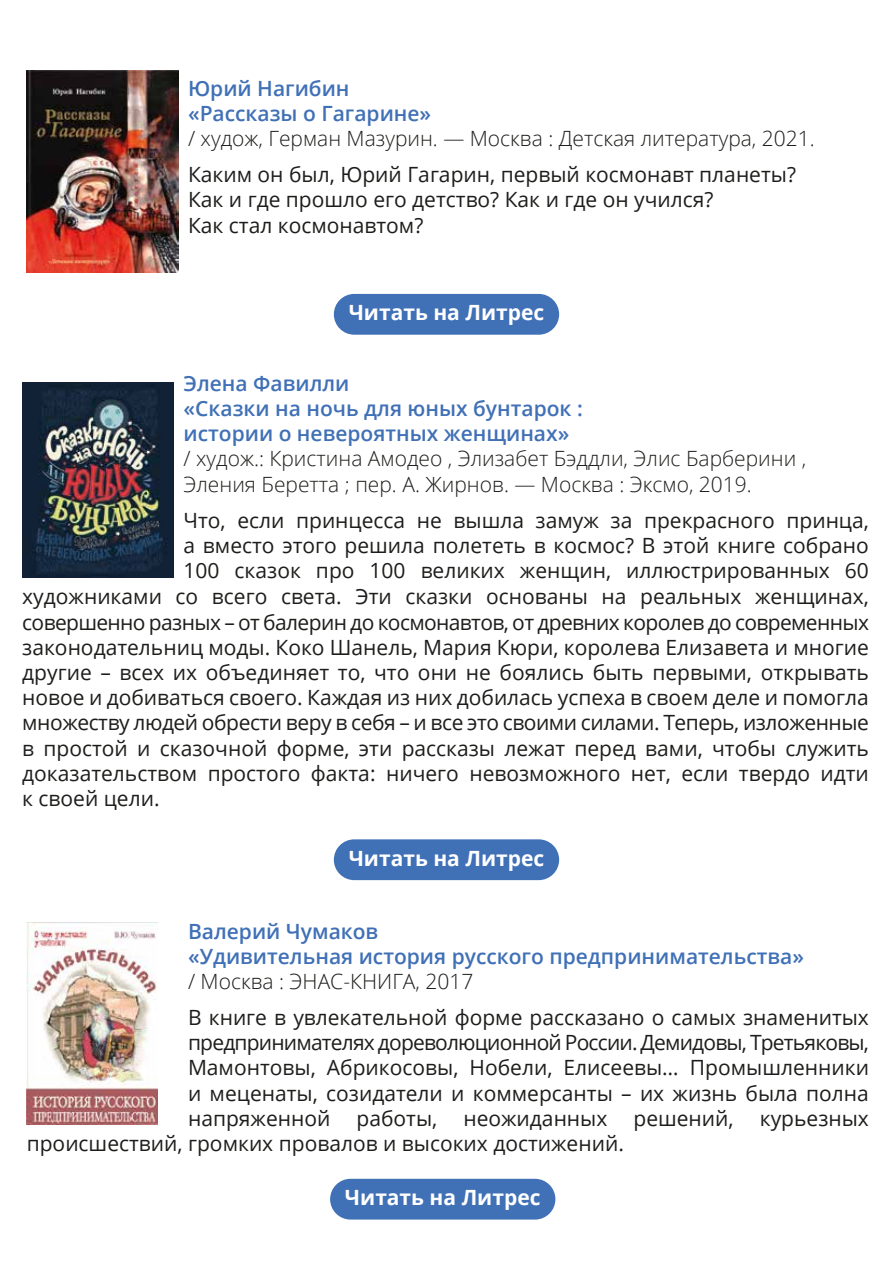
<style>
.page{position:relative;width:893px;height:1263px;background:#fff}
.page>*{position:absolute;margin:0;border:0;box-sizing:border-box;transform-origin:0 0}
.t1{font:21px/25.2px "Open Sans";color:#1d1d1b}
.t2{font:300 21px/25.2px "Open Sans";color:#1d1d1b}
.t3{font:600 21px/25.2px "Open Sans";color:#4070b6}
.t4{font:21px "Open Sans";letter-spacing:-.03em;color:#1d1d1b}
.t5{font:21px "Open Sans";letter-spacing:-.02em;color:#1d1d1b}
.t6{font:21px "Open Sans";letter-spacing:-.04em;color:#1d1d1b}
.t7{font:700 21px "Open Sans";color:#fff}
</style>
<div class="page">
<img style="left:27px;top:71px;width:152px;height:201px">
<div style="left:334px;top:294px;width:225px;height:41px;background:#4070b6;border-radius:20px"></div>
<img style="left:22px;top:382px;width:152px;height:196px">
<div style="left:334px;top:839px;width:225px;height:41px;background:#4070b6;border-radius:20px"></div>
<div style="left:330px;top:1179px;width:225px;height:40px;background:#4070b6;border-radius:20px"></div>
<img style="left:27px;top:923px;width:130px;height:202px">
<p class="t3" style="left:188px;top:75px;width:245px">Юрий Нагибин «Рассказы о Гагарине»</p>
<p class="t2" style="left:188px;top:125px;width:628px">/ худож, Герман Мазурин. — Москва : Детская литература, 2021.</p>
<p class="t1" style="left:188px;top:161px;width:610px">Каким он был, Юрий Гагарин, первый космонавт планеты?<br>Как и где прошло его детство? Как и где он учился?<br>Как стал космонавтом?</p>
<p class="t7" style="left:349px;top:298px;width:197px">Читать на Литрес</p>
<p class="t3" style="left:184px;top:370px;width:401px">Элена Фавилли<br>«Сказки на ночь для юных бунтарок : истории о невероятных женщинах»</p>
<p class="t2" style="left:184px;top:445px;width:624px">/ худож.: Кристина Амодео , Элизабет Бэддли, Элис Барберини ,<br>Эления Беретта ; пер. А. Жирнов. — Москва : Эксмо, 2019.</p>
<p class="t1" style="left:184px;top:507px;width:687px">Что, если принцесса не вышла замуж за прекрасного принца,</p>
<p class="t1" style="left:184px;top:532px;width:687px">а вместо этого решила полететь в космос? В этой книге собрано</p>
<p class="t1" style="left:184px;top:557px;width:687px">100 сказок про 100 великих женщин, иллюстрированных 60</p>
<p class="t1" style="left:22px;top:583px;width:848px">художниками со всего света. Эти сказки основаны на реальных женщинах,</p>
<p class="t4" style="left:22px;top:607px;width:848px">совершенно разных – от балерин до космонавтов, от древних королев до современных</p>
<p class="t1" style="left:22px;top:634px;width:848px">законодательниц моды. Коко Шанель, Мария Кюри, королева Елизавета и многие</p>
<p class="t1" style="left:22px;top:659px;width:848px">другие – всех их объединяет то, что они не боялись быть первыми, открывать</p>
<p class="t1" style="left:22px;top:684px;width:848px">новое и добиваться своего. Каждая из них добилась успеха в своем деле и помогла</p>
<p class="t5" style="left:22px;top:708px;width:848px">множеству людей обрести веру в себя – и все это своими силами. Теперь, изложенные</p>
<p class="t1" style="left:22px;top:735px;width:848px">в простой и сказочной форме, эти рассказы лежат перед вами, чтобы служить</p>
<p class="t1" style="left:22px;top:760px;width:848px">доказательством простого факта: ничего невозможного нет, если твердо идти</p>
<p class="t1" style="left:22px;top:785px;width:139px">к своей цели.</p>
<p class="t7" style="left:349px;top:843px;width:197px">Читать на Литрес</p>
<p class="t3" style="left:188px;top:918px;width:617px">Валерий Чумаков<br>«Удивительная история русского предпринимательства»</p>
<p class="t2" style="left:188px;top:968px;width:287px">/ Москва : ЭНАС-КНИГА, 2017</p>
<p class="t1" style="left:188px;top:1004px;width:682px">В книге в увлекательной форме рассказано о самых знаменитых</p>
<p class="t6" style="left:188px;top:1028px;width:682px">предпринимателях дореволюционной России. Демидовы, Третьяковы,</p>
<p class="t1" style="left:188px;top:1055px;width:682px">Мамонтовы, Абрикосовы, Нобели, Елисеевы… Промышленники</p>
<p class="t1" style="left:188px;top:1080px;width:682px">и меценаты, созидатели и коммерсанты – их жизнь была полна</p>
<p class="t1" style="left:188px;top:1105px;width:682px">напряженной работы, неожиданных решений, курьезных</p>
<p class="t1" style="left:27px;top:1130px;width:599px">происшествий, громких провалов и высоких достижений.</p>
<p class="t7" style="left:345px;top:1183px;width:197px">Читать на Литрес</p>
</div>
